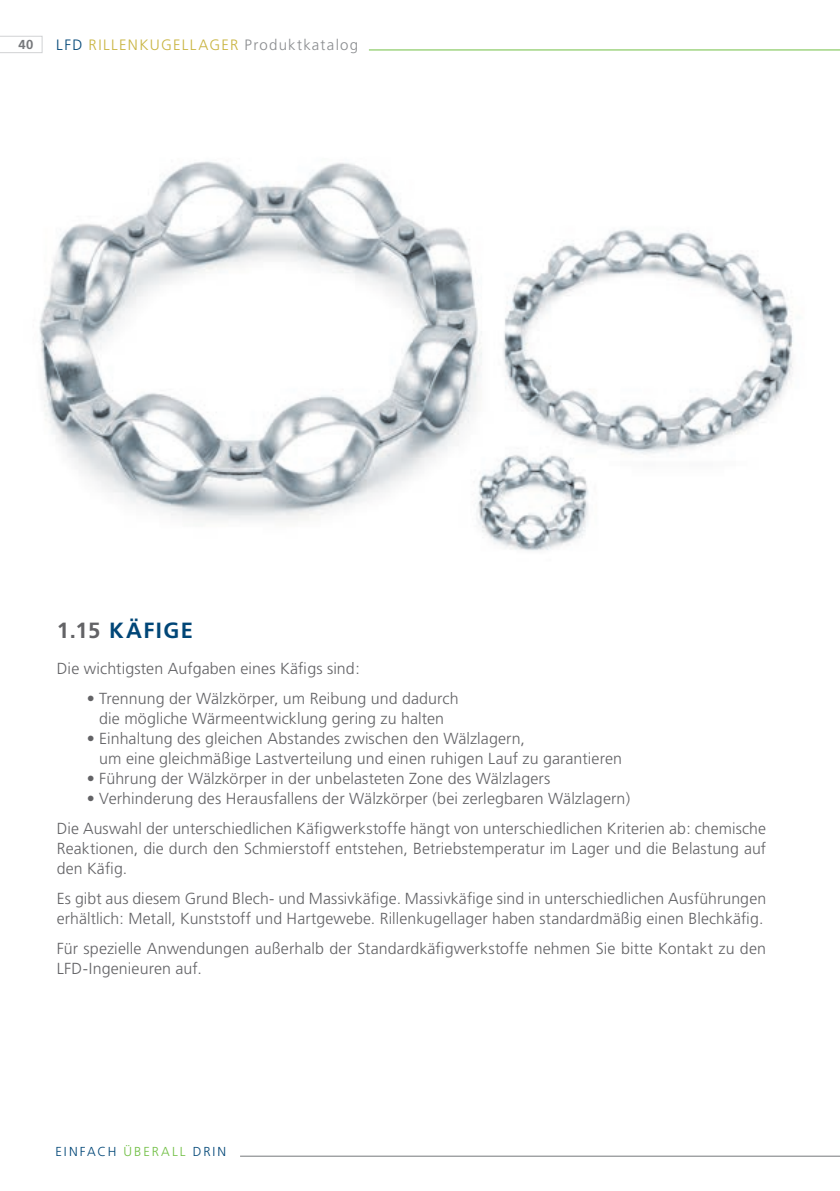
<style>
.page{position:relative;width:840px;height:1191px;background:#fff}
.page>*{position:absolute;margin:0;border:0;box-sizing:border-box;transform-origin:0 0}
.t1{font:700 22px "Frutiger";letter-spacing:.065em;color:#004677}
.t2{font:300 16px/20px "Frutiger";letter-spacing:.005em;color:#636366}
.t3{font:300 15px "Frutiger";letter-spacing:.085em;color:#c9b440}
.t4{font:300 13px "Frutiger";letter-spacing:.155em;color:#004677}
.t5{font:700 13px "Frutiger";color:#76787b}
.s1{color:#004677}
.s2{color:#8a8c8f}
.s3{color:#636366}
.s4{color:#71bf44}
</style>
<div class="page">
<svg style="left:0;top:36px;width:42px;height:17px"></svg>
<hr style="left:369px;top:50px;width:470px;height:1px;background:#71bf44">
<hr style="left:240px;top:1155px;width:599px;height:1px;background:#76787b">
<img style="left:39px;top:161px;width:754px;height:390px">
<p class="t5" style="left:18px;top:37px;width:16px">40</p>
<p class="t3" style="left:56px;top:37px;width:303px"><span class="s1">LFD</span> RILLENKUGELLAGER <span class="s2">Produktkatalog</span></p>
<h1 class="t1" style="left:57px;top:617px;width:138px"><span class="s3">1.15</span> KÄFIGE</h1>
<p class="t2" style="left:57px;top:658px;width:304px">Die wichtigsten Aufgaben eines Käfigs sind:</p>
<p class="t2" style="left:87px;top:688px;width:373px;text-align:center">• Trennung der Wälzkörper, um Reibung und dadurch die mögliche Wärmeentwicklung gering zu halten</p>
<p class="t2" style="left:99px;top:728px;width:524px;text-indent:-12px">• Einhaltung des gleichen Abstandes zwischen den Wälzlagern,<br>um eine gleichmäßige Lastverteilung und einen ruhigen Lauf zu garantieren</p>
<p class="t2" style="left:87px;top:768px;width:465px">• Führung der Wälzkörper in der unbelasteten Zone des Wälzlagers</p>
<p class="t2" style="left:57px;top:783px;width:710px;line-height:30px;text-indent:30px">• Verhinderung des Herausfallens der Wälzkörper (bei zerlegbaren Wälzlagern)<br>Die Auswahl der unterschiedlichen Käfigwerkstoffe hängt von unterschiedlichen Kriterien ab: chemische</p>
<p class="t2" style="left:57px;top:838px;width:710px">Reaktionen, die durch den Schmierstoff entstehen, Betriebstemperatur im Lager und die Belastung auf den Käfig.</p>
<p class="t2" style="left:57px;top:888px;width:710px">Es gibt aus diesem Grund Blech- und Massivkäfige. Massivkäfige sind in unterschiedlichen Ausführungen erhältlich: Metall, Kunststoff und Hartgewebe. Rillenkugellager haben standardmäßig einen Blechkäfig.</p>
<p class="t2" style="left:57px;top:938px;width:710px">Für spezielle Anwendungen außerhalb der Standardkäfigwerkstoffe nehmen Sie bitte Kontakt zu den<br>LFD-Ingenieuren auf.</p>
<p class="t4" style="left:56px;top:1144px;width:172px">EINFACH <span class="s4">ÜBERALL</span> DRIN</p>
</div>
